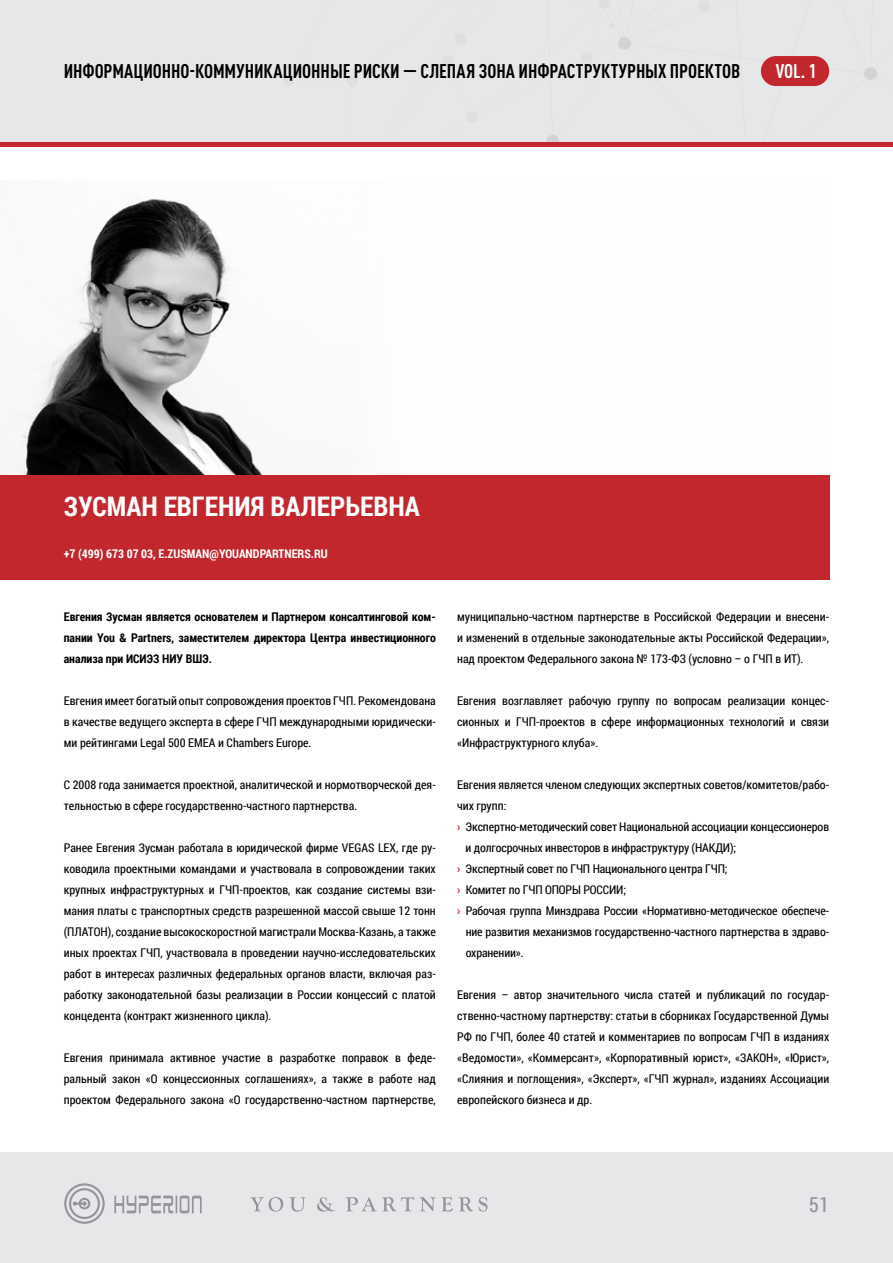
<style>
.page{position:relative;width:893px;height:1263px;background:#fff}
.page>*{position:absolute;margin:0;border:0;box-sizing:border-box;transform-origin:0 0}
.t1{font:700 27px "Roboto Condensed";color:#fff}
.t2{font:20.7px "Roboto Condensed";color:#939598}
.t3{font:700 condensed 19.5px "DIN Pro";letter-spacing:-.005em;color:#000}
.t4{font:700 condensed 19.5px "DIN Pro";color:#fff}
.t5{font:12px/21px "Roboto Condensed";color:#000;text-align:justify}
.t6{font:700 12px/21px "Roboto Condensed";color:#000;text-align:justify}
.t7{font:700 12px "Roboto Condensed";color:#fff}
.s1{font-weight:700;color:#c1272d}
</style>
<div class="page">
<div style="left:0;top:1152px;width:893px;height:111px;background:#e6e7e8"></div>
<div style="left:0;top:0;width:893px;height:146px;background:#e6e7e8"></div>
<svg style="left:546px;top:37px;width:331px;height:105px"></svg>
<svg style="left:114px;top:1195px;width:88px;height:18px"></svg>
<svg style="left:64px;top:1183px;width:41px;height:41px"></svg>
<svg style="left:317px;top:1197px;width:18px;height:14px"></svg>
<svg style="left:289px;top:1197px;width:16px;height:14px"></svg>
<svg style="left:250px;top:1197px;width:33px;height:14px"></svg>
<svg style="left:346px;top:1197px;width:89px;height:14px"></svg>
<svg style="left:441px;top:1197px;width:46px;height:14px"></svg>
<hr style="left:0;top:142px;width:893px;height:4px;background:#c1272d">
<div style="left:761px;top:56px;width:68px;height:30px;background:#c1272d;border-radius:15px"></div>
<div style="left:0;top:474px;width:829px;height:105px;background:#c1272d"></div>
<img style="left:19px;top:198px;width:244px;height:276px">
<h3 class="t3" style="left:64px;top:56px;width:678px">ИНФОРМАЦИОННО-КОММУНИКАЦИОННЫЕ РИСКИ — СЛЕПАЯ ЗОНА ИНФРАСТРУКТУРНЫХ ПРОЕКТОВ</h3>
<h3 class="t4" style="left:776px;top:56px;width:42px">VOL. 1</h3>
<h1 class="t1" style="left:64px;top:487px;width:358px">ЗУСМАН ЕВГЕНИЯ ВАЛЕРЬЕВНА</h1>
<p class="t7" style="left:64px;top:545px;width:265px">+7 (499) 673 07 03, E.ZUSMAN@YOUANDPARTNERS.RU</p>
<p class="t6" style="left:64px;top:606px;width:374px">Евгения Зусман является основателем и Партнером консалтинговой ком&shy;пании You &amp; Partners, заместителем директора Центра инвестиционного анализа при ИСИЭЗ НИУ ВШЭ.</p>
<p class="t5" style="left:64px;top:690px;width:374px">Евгения имеет богатый опыт сопровождения проектов ГЧП. Рекомендована в качестве ведущего эксперта в сфере ГЧП международными юридически&shy;ми рейтингами Legal 500 EMEA и Chambers Europe.</p>
<p class="t5" style="left:64px;top:774px;width:374px">С 2008 года занимается проектной, аналитической и нормотворческой дея&shy;тельностью в сфере государственно-частного партнерства.</p>
<p class="t5" style="left:64px;top:837px;width:374px">Ранее Евгения Зусман работала в юридической фирме VEGAS LEX, где ру&shy;ководила проектными командами и участвовала в сопровождении таких крупных инфраструктурных и ГЧП-проектов, как создание системы взи&shy;мания платы с транспортных средств разрешенной массой свыше 12 тонн (ПЛАТОН), создание высокоскоростной магистрали Москва-Казань, а также иных проектах ГЧП, участвовала в проведении научно-исследовательских работ в интересах различных федеральных органов власти, включая раз&shy;работку законодательной базы реализации в России концессий с платой концедента (контракт жизненного цикла).</p>
<p class="t5" style="left:64px;top:1047px;width:374px">Евгения принимала активное участие в разработке поправок в феде&shy;ральный закон «О концессионных соглашениях», а также в работе над проектом Федерального закона «О государственно-частном партнерстве,</p>
<p class="t5" style="left:457px;top:606px;width:374px">муниципально-частном партнерстве в Российской Федерации и внесени&shy;и изменений в отдельные законодательные акты Российской Федерации», над проектом Федерального закона № 173-ФЗ (условно – о ГЧП в ИТ).</p>
<p class="t5" style="left:457px;top:690px;width:374px">Евгения возглавляет рабочую группу по вопросам реализации концес&shy;сионных и ГЧП-проектов в сфере информационных технологий и связи «Инфраструктурного клуба».</p>
<p class="t5" style="left:457px;top:774px;width:374px">Евгения является членом следующих экспертных советов/комитетов/рабо-</p>
<p class="t5" style="left:457px;top:795px;width:51px">чих групп:</p>
<p class="t5" style="left:457px;top:816px;width:374px"><span class="s1">›</span> Экспертно-методический совет Национальной ассоциации концессионеров</p>
<p class="t5" style="left:466px;top:837px;width:272px">и долгосрочных инвесторов в инфраструктуру (НАКДИ);</p>
<p class="t5" style="left:457px;top:858px;width:272px"><span class="s1">›</span> Экспертный совет по ГЧП Национального центра ГЧП;</p>
<p class="t5" style="left:457px;top:879px;width:170px"><span class="s1">›</span> Комитет по ГЧП ОПОРЫ РОССИИ;</p>
<p class="t5" style="left:457px;top:900px;width:374px"><span class="s1">›</span> Рабочая группа Минздрава России «Нормативно-методическое обеспече-</p>
<p class="t5" style="left:466px;top:921px;width:365px">ние развития механизмов государственно-частного партнерства в здраво-</p>
<p class="t5" style="left:466px;top:942px;width:60px">охранении».</p>
<p class="t5" style="left:457px;top:984px;width:374px">Евгения – автор значительного числа статей и публикаций по государ&shy;ственно-частному партнерству: статьи в сборниках Государственной Думы РФ по ГЧП, более 40 статей и комментариев по вопросам ГЧП в изданиях «Ведомости», «Коммерсант», «Корпоративный юрист», «ЗАКОН», «Юрист», «Слияния и поглощения», «Эксперт», «ГЧП журнал», изданиях Ассоциации европейского бизнеса и др.</p>
<h2 class="t2" style="left:809px;top:1190px;width:22px">51</h2>
</div>
